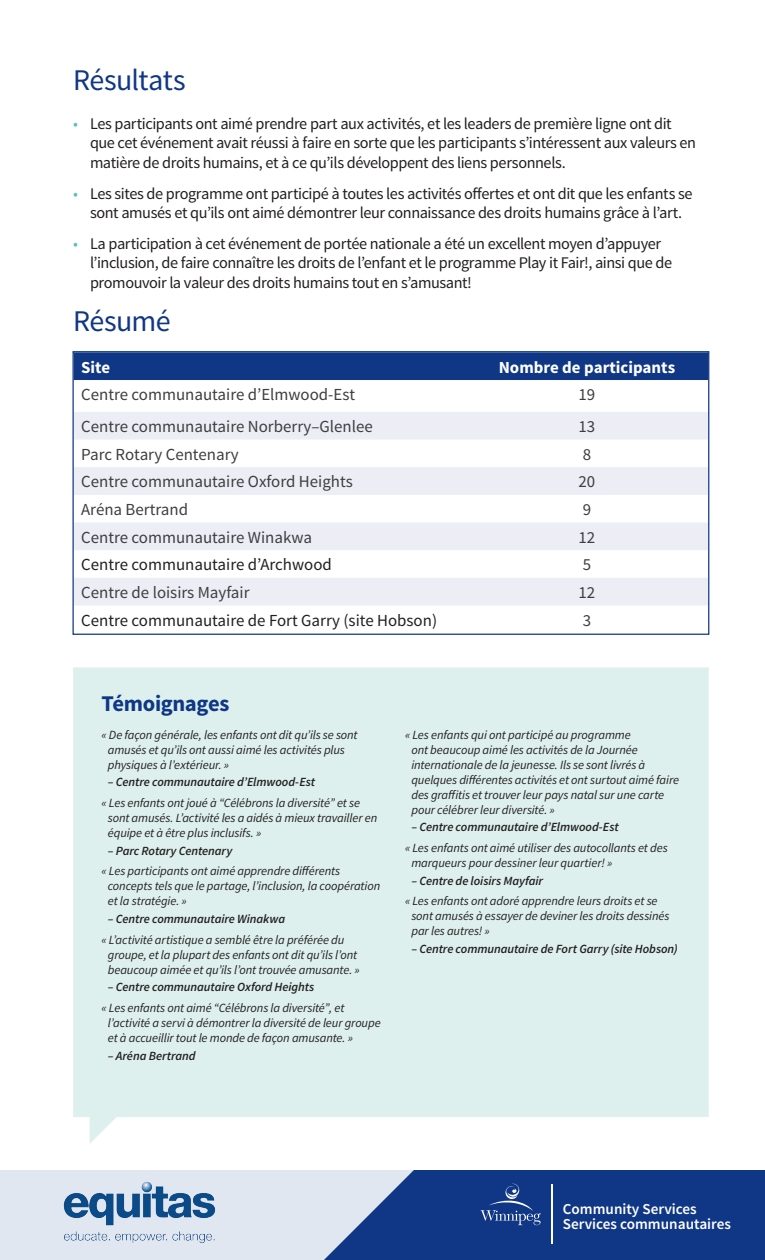
<style>
.page{position:relative;width:765px;height:1260px;background:#fff}
.page>*{position:absolute;margin:0;border:0;box-sizing:border-box;transform-origin:0 0}
.t1{font:30px "Source Sans Pro";letter-spacing:-.02em;color:#103785}
.t2{font:700 22.5px "Source Sans Pro";letter-spacing:-.015em;color:#103785}
.t3{font:16.88px "Source Sans Pro";color:#3e3e3f}
.t4{font:16.88px "Source Sans Pro";color:#231f20}
.t5{font:700 16.88px "Source Sans Pro";color:#fff}
.t6{font:16.25px/19.5px "Source Sans Pro";letter-spacing:-.025em;color:#231f20}
.t7{font:600 15.12px/15.4px "Source Sans Pro";color:#fff}
.t8{font:italic 12.5px/15px "Source Sans Pro";letter-spacing:-.01em;color:#231f20}
.t9{font:italic 600 12.5px "Source Sans Pro";letter-spacing:-.005em;color:#231f20}
.s1{color:#5cc3b6}
</style>
<div class="page">
<div style="left:73px;top:667px;width:636px;height:477px;background:#ddf0ed"></div>
<div style="left:0;top:1170px;width:765px;height:90px;background:#e1e7f1"></div>
<svg style="left:324px;top:1170px;width:441px;height:90px;background:#274a90"></svg>
<svg style="left:481px;top:1184px;width:60px;height:41px;background:#2b4e93"></svg>
<hr style="left:551px;top:1184px;width:1px;height:59px;background:#fff">
<div style="left:74px;top:353px;width:633px;height:27px;background:#103785"></div>
<svg style="left:74px;top:412px;width:633px;height:193px;fill:#ecedf5"></svg>
<div style="left:72px;top:351px;width:637px;height:284px;border:1px solid #103785"></div>
<img style="left:63px;top:1182px;width:153px;height:61px">
<p class="t1" style="left:73px;top:61px;width:114px">Résultats</p>
<p class="t6" style="left:90px;top:114px;width:608px;text-indent:-17px"><span class="s1">•</span> Les participants ont aimé prendre part aux activités, et les leaders de première ligne ont dit que cet événement avait réussi à faire en sorte que les participants s’intéressent aux valeurs en matière de droits humains, et à ce qu’ils développent des liens personnels.</p>
<p class="t6" style="left:73px;top:184px;width:621px;text-align:center"><span class="s1">•</span> Les sites de programme ont participé à toutes les activités offertes et ont dit que les enfants se sont amusés et qu’ils ont aimé démontrer leur connaissance des droits humains grâce à l’art.</p>
<p class="t6" style="left:90px;top:234px;width:584px;text-indent:-17px"><span class="s1">•</span> La participation à cet événement de portée nationale a été un excellent moyen d’appuyer l’inclusion, de faire connaître les droits de l’enfant et le programme Play it Fair!, ainsi que de promouvoir la valeur des droits humains tout en s’amusant!</p>
<p class="t1" style="left:73px;top:302px;width:99px">Résumé</p>
<p class="t5" style="left:81px;top:356px;width:31px">Site</p>
<p class="t5" style="left:499px;top:356px;width:178px">Nombre de participants</p>
<p class="t3" style="left:81px;top:384px;width:275px">Centre communautaire d’Elmwood-Est</p>
<p class="t3" style="left:579px;top:384px;width:18px">19</p>
<p class="t3" style="left:81px;top:416px;width:293px">Centre communautaire Norberry–Glenlee</p>
<p class="t3" style="left:579px;top:416px;width:18px">13</p>
<p class="t3" style="left:81px;top:444px;width:159px">Parc Rotary Centenary</p>
<p class="t3" style="left:583px;top:444px;width:10px">8</p>
<p class="t3" style="left:81px;top:471px;width:273px">Centre communautaire Oxford Heights</p>
<p class="t3" style="left:579px;top:471px;width:18px">20</p>
<p class="t3" style="left:81px;top:499px;width:108px">Aréna Bertrand</p>
<p class="t3" style="left:583px;top:499px;width:10px">9</p>
<p class="t3" style="left:81px;top:527px;width:232px">Centre communautaire Winakwa</p>
<p class="t3" style="left:579px;top:527px;width:18px">12</p>
<p class="t4" style="left:81px;top:554px;width:252px">Centre communautaire d’Archwood</p>
<p class="t3" style="left:583px;top:554px;width:10px">5</p>
<p class="t3" style="left:81px;top:582px;width:170px">Centre de loisirs Mayfair</p>
<p class="t3" style="left:579px;top:582px;width:18px">12</p>
<p class="t4" style="left:81px;top:610px;width:357px">Centre communautaire de Fort Garry (site Hobson)</p>
<p class="t3" style="left:583px;top:610px;width:10px">3</p>
<p class="t2" style="left:102px;top:689px;width:129px">Témoignages</p>
<p class="t8" style="left:108px;top:727px;width:251px;text-indent:-6px">« De façon générale, les enfants ont dit qu’ils se sont amusés et qu’ils ont aussi aimé les activités plus physiques à l’extérieur. »</p>
<p class="t9" style="left:108px;top:774px;width:209px">– Centre communautaire d’Elmwood-Est</p>
<p class="t8" style="left:108px;top:795px;width:271px;text-indent:-6px">« Les enfants ont joué à “Célébrons la diversité” et se sont amusés. L’activité les a aidés à mieux travailler en équipe et à être plus inclusifs. »</p>
<p class="t9" style="left:108px;top:843px;width:126px">– Parc Rotary Centenary</p>
<p class="t8" style="left:108px;top:864px;width:274px;text-indent:-6px">« Les participants ont aimé apprendre différents concepts tels que le partage, l’inclusion, la coopération et la stratégie. »</p>
<p class="t9" style="left:108px;top:911px;width:179px">– Centre communautaire Winakwa</p>
<p class="t8" style="left:108px;top:932px;width:253px;text-indent:-6px">« L’activité artistique a semblé être la préférée du groupe, et la plupart des enfants ont dit qu’ils l’ont beaucoup aimée et qu’ils l’ont trouvée amusante. »</p>
<p class="t9" style="left:108px;top:979px;width:208px">– Centre communautaire Oxford Heights</p>
<p class="t8" style="left:108px;top:1000px;width:274px;text-indent:-6px">« Les enfants ont aimé “Célébrons la diversité”, et l’activité a servi à démontrer la diversité de leur groupe et à accueillir tout le monde de façon amusante. »</p>
<p class="t9" style="left:108px;top:1048px;width:89px">– Aréna Bertrand</p>
<p class="t8" style="left:411px;top:727px;width:269px;text-indent:-6px">« Les enfants qui ont participé au programme<br>ont beaucoup aimé les activités de la Journée internationale de la jeunesse. Ils se sont livrés à quelques différentes activités et ont surtout aimé faire des graffitis et trouver leur pays natal sur une carte pour célébrer leur diversité. »</p>
<p class="t9" style="left:411px;top:819px;width:209px">– Centre communautaire d’Elmwood-Est</p>
<p class="t8" style="left:411px;top:840px;width:258px;text-indent:-6px">« Les enfants ont aimé utiliser des autocollants et des marqueurs pour dessiner leur quartier! »</p>
<p class="t9" style="left:411px;top:873px;width:133px">– Centre de loisirs Mayfair</p>
<p class="t8" style="left:411px;top:894px;width:260px;text-indent:-6px">« Les enfants ont adoré apprendre leurs droits et se sont amusés à essayer de deviner les droits dessinés par les autres! »</p>
<p class="t9" style="left:411px;top:941px;width:268px">– Centre communautaire de Fort Garry (site Hobson)</p>
<p class="t7" style="left:563px;top:1201px;width:170px">Community Services<br>Services communautaires</p>
</div>
